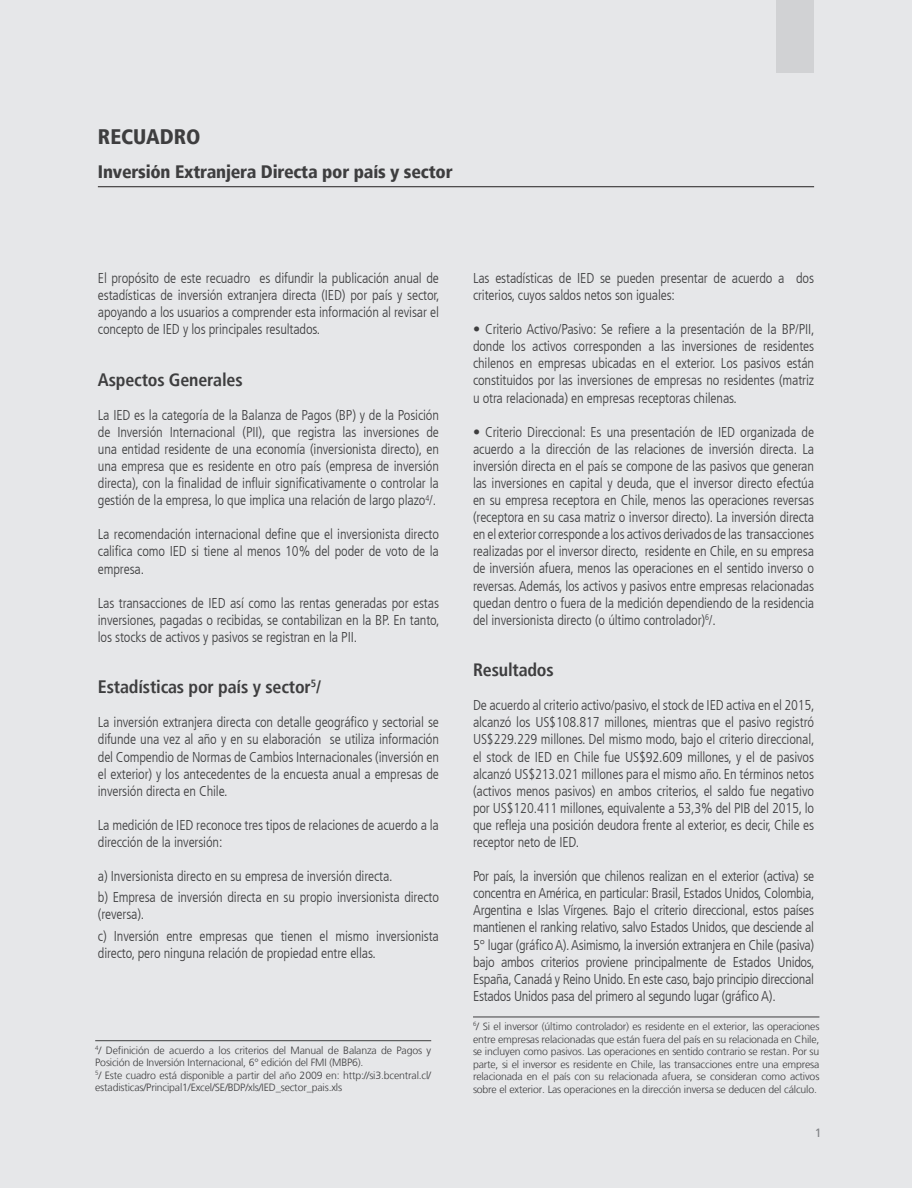
<style>
.page{position:relative;width:912px;height:1188px;background:#fff}
.page>*{position:absolute;margin:0;border:0;box-sizing:border-box;transform-origin:0 0}
.Recuadro{font:900 condensed 21px "Frutiger LT";color:#3e3e3f}
.Subtítulo{font:700 condensed 18px "Frutiger LT";letter-spacing:-.01em;color:#3e3e3f}
.Titulo_recuadro{font:900 condensed 18px "Frutiger LT";letter-spacing:-.01em;color:#3e3e3f}
.Texto{font:300 condensed 14.25px/17.1px "Frutiger LT";letter-spacing:-.01em;color:#3e3e3f;text-align:justify}
.t1{font:12px "Frutiger LT";color:#808285}
.t2{font:300 10.5px/12.6px "Frutiger LT";letter-spacing:-.015em;color:#3e3e3f}
</style>
<div class="page">
<div style="left:0;top:0;width:911px;height:1188px;background:#e6e7e9"></div>
<div style="left:776px;top:0;width:37px;height:72px;background:#d1d2d4"></div>
<hr style="left:98px;top:186px;width:715px;height:1px;background:#231f20">
<hr style="left:95px;top:1040px;width:336px;height:1px;background:#3e3e3f">
<hr style="left:473px;top:1017px;width:346px;height:1px;background:#3e3e3f">
<p class="Recuadro" style="left:98px;top:124px;width:104px">RECUADRO</p>
<p class="Titulo_recuadro" style="left:98px;top:161px;width:356px">Inversión Extranjera Directa por país y sector</p>
<p class="Texto" style="left:98px;top:270px;width:343px">El propósito de este recuadro es difundir la publicación anual de estadísticas de inversión extranjera directa (IED) por país y sector, apoyando a los usuarios a comprender esta información al revisar el concepto de IED y los principales resultados.</p>
<p class="Subtítulo" style="left:98px;top:369px;width:146px">Aspectos Generales</p>
<p class="Texto" style="left:98px;top:406px;width:342px">La IED es la categoría de la Balanza de Pagos (BP) y de la Posición de Inversión Internacional (PII), que registra las inversiones de una entidad residente de una economía (inversionista directo), en una empresa que es residente en otro país (empresa de inversión directa), con la finalidad de influir significativamente o controlar la gestión de la empresa, lo que implica una relación de largo plazo<sup>4</sup>/.</p>
<p class="Texto" style="left:98px;top:526px;width:342px">La recomendación internacional define que el inversionista directo califica como IED si tiene al menos 10% del poder de voto de la empresa.</p>
<p class="Texto" style="left:98px;top:594px;width:343px">Las transacciones de IED así como las rentas generadas por estas inversiones, pagadas o recibidas, se contabilizan en la BP. En tanto, los stocks de activos y pasivos se registran en la PII.</p>
<p class="Subtítulo" style="left:98px;top:676px;width:224px">Estadísticas por país y sector<sup>5</sup>/</p>
<p class="Texto" style="left:98px;top:714px;width:342px">La inversión extranjera directa con detalle geográfico y sectorial se difunde una vez al año y en su elaboración se utiliza información del Compendio de Normas de Cambios Internacionales (inversión en el exterior) y los antecedentes de la encuesta anual a empresas de inversión directa en Chile.</p>
<p class="Texto" style="left:98px;top:817px;width:342px">La medición de IED reconoce tres tipos de relaciones de acuerdo a la dirección de la inversión:</p>
<p class="Texto" style="left:98px;top:868px;width:296px">a) Inversionista directo en su empresa de inversión directa.</p>
<p class="Texto" style="left:98px;top:889px;width:342px">b) Empresa de inversión directa en su propio inversionista directo (reversa).</p>
<p class="Texto" style="left:98px;top:928px;width:342px">c) Inversión entre empresas que tienen el mismo inversionista directo, pero ninguna relación de propiedad entre ellas.</p>
<p class="t2" style="left:95px;top:1044px;width:337px"><sup>4</sup>/ Definición de acuerdo a los criterios del Manual de Balanza de Pagos y<br>Posición de Inversión Internacional, 6° edición del FMI (MBP6).</p>
<p class="t2" style="left:95px;top:1069px;width:337px"><sup>5</sup>/ Este cuadro está disponible a partir del año 2009 en: http://si3.bcentral.cl/ estadisticas/Principal1/Excel/SE/BDP/xls/IED_sector_pais.xls</p>
<p class="Texto" style="left:473px;top:270px;width:342px">Las estadísticas de IED se pueden presentar de acuerdo a dos criterios, cuyos saldos netos son iguales:</p>
<p class="Texto" style="left:473px;top:321px;width:343px">• Criterio Activo/Pasivo: Se refiere a la presentación de la BP/PII, donde los activos corresponden a las inversiones de residentes chilenos en empresas ubicadas en el exterior. Los pasivos están constituidos por las inversiones de empresas no residentes (matriz u otra relacionada) en empresas receptoras chilenas.</p>
<p class="Texto" style="left:473px;top:423px;width:342px">• Criterio Direccional: Es una presentación de IED organizada de acuerdo a la dirección de las relaciones de inversión directa. La inversión directa en el país se compone de las pasivos que generan las inversiones en capital y deuda, que el inversor directo efectúa en su empresa receptora en Chile, menos las operaciones reversas (receptora en su casa matriz o inversor directo). La inversión directa en el exterior corresponde a los activos derivados de las transacciones realizadas por el inversor directo, residente en Chile, en su empresa de inversión afuera, menos las operaciones en el sentido inverso o reversas. Además, los activos y pasivos entre empresas relacionadas quedan dentro o fuera de la medición dependiendo de la residencia del inversionista directo (o último controlador)<sup>6</sup>/.</p>
<p class="Subtítulo" style="left:473px;top:659px;width:82px">Resultados</p>
<p class="Texto" style="left:473px;top:697px;width:343px">De acuerdo al criterio activo/pasivo, el stock de IED activa en el 2015, alcanzó los US$108.817 millones, mientras que el pasivo registró US$229.229 millones. Del mismo modo, bajo el criterio direccional, el stock de IED en Chile fue US$92.609 millones, y el de pasivos alcanzó US$213.021 millones para el mismo año. En términos netos (activos menos pasivos) en ambos criterios, el saldo fue negativo por US$120.411 millones, equivalente a 53,3% del PIB del 2015, lo que refleja una posición deudora frente al exterior, es decir, Chile es receptor neto de IED.</p>
<p class="Texto" style="left:473px;top:868px;width:343px">Por país, la inversión que chilenos realizan en el exterior (activa) se concentra en América, en particular: Brasil, Estados Unidos, Colombia, Argentina e Islas Vírgenes. Bajo el criterio direccional, estos países mantienen el ranking relativo, salvo Estados Unidos, que desciende al 5° lugar (gráfico A). Asimismo, la inversión extranjera en Chile (pasiva) bajo ambos criterios proviene principalmente de Estados Unidos, España, Canadá y Reino Unido. En este caso, bajo principio direccional Estados Unidos pasa del primero al segundo lugar (gráfico A).</p>
<p class="t2" style="left:473px;top:1020px;width:348px;text-align:justify"><sup>6</sup>/ Si el inversor (último controlador) es residente en el exterior, las operaciones entre empresas relacionadas que están fuera del país en su relacionada en Chile, se incluyen como pasivos. Las operaciones en sentido contrario se restan. Por su parte, si el inversor es residente en Chile, las transacciones entre una empresa relacionada en el país con su relacionada afuera, se consideran como activos sobre el exterior. Las operaciones en la dirección inversa se deducen del cálculo.</p>
<p class="t1" style="left:814px;top:1126px;width:8px">1</p>
</div>
